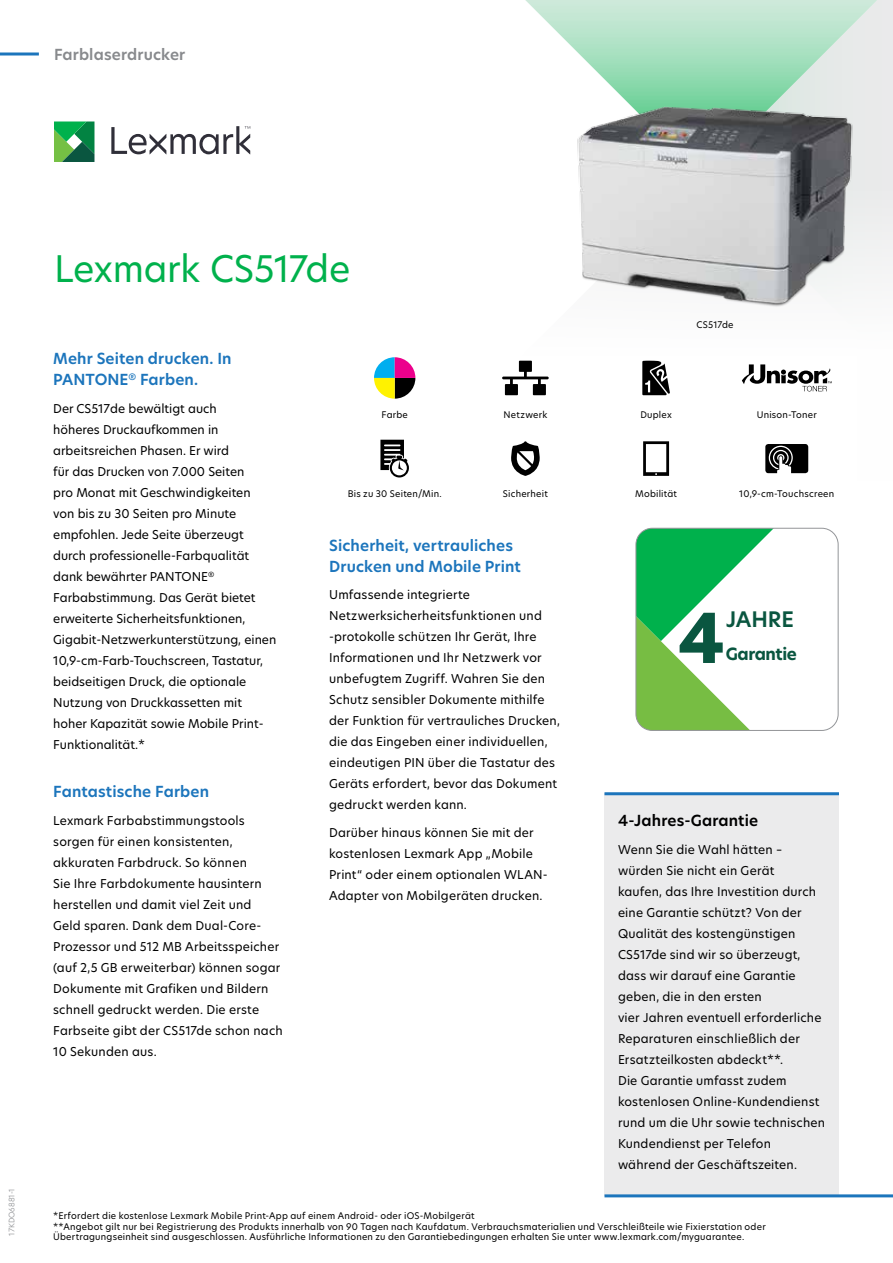
<style>
.page{position:relative;width:893px;height:1263px;background:#fff}
.page>*{position:absolute;margin:0;border:0;box-sizing:border-box;transform-origin:0 0}
.t1{font:36px "TP Hero";letter-spacing:-.01em;color:#00b14c}
.t2{font:600 21px "TP Hero";letter-spacing:-.005em;color:#0a5640}
.t3{font:700 16.5px "TP Hero";letter-spacing:-.025em;color:#0a5640}
.t4{font:600 15px/21px "TP Hero";letter-spacing:.01em;color:#1c75bc}
.t5{font:600 15px "TP Hero";letter-spacing:.01em;color:#000}
.t6{font:600 15px "TP Hero";letter-spacing:.01em;color:#888a8d}
.t7{font:12px/21px "TP Hero";letter-spacing:.01em;color:#000}
.t8{font:9px/10.5px "TP Hero";letter-spacing:.025em;color:#000}
.t9{font:300 7.5px "TP Hero";color:#888a8d}
</style>
<div class="page">
<div style="left:861px;top:0;width:32px;height:282px;background:#eeeeef"></div>
<svg style="left:525px;top:0;width:366px;height:176px"></svg>
<hr style="left:0;top:52px;width:39px;height:3px;background:#1c75bc">
<svg style="left:111px;top:126px;width:139px;height:28px"></svg>
<svg style="left:54px;top:121px;width:40px;height:41px;background:#359d56"></svg>
<img style="left:568px;top:91px;width:293px;height:216px">
<div style="left:604px;top:794px;width:235px;height:402px;background:#ebebec"></div>
<hr style="left:604px;top:1194px;width:235px;height:3px;background:#1c75bc">
<hr style="left:839px;top:1194px;width:54px;height:3px;background:#1c75bc">
<hr style="left:604px;top:792px;width:235px;height:3px;background:#1c75bc">
<svg style="left:374px;top:357px;width:41px;height:42px"></svg>
<svg style="left:502px;top:361px;width:47px;height:34px"></svg>
<svg style="left:642px;top:361px;width:28px;height:34px"></svg>
<svg style="left:742px;top:364px;width:90px;height:27px"></svg>
<svg style="left:380px;top:440px;width:29px;height:37px"></svg>
<svg style="left:511px;top:441px;width:29px;height:35px"></svg>
<svg style="left:643px;top:441px;width:26px;height:35px"></svg>
<svg style="left:765px;top:444px;width:43px;height:29px"></svg>
<svg style="left:636px;top:528px;width:138px;height:202px"></svg>
<p class="t6" style="left:54px;top:44px;width:133px">Farblaserdrucker</p>
<p class="t9" style="left:7px;top:1235px;width:49px;rotate:-90deg">17KDO6881-1</p>
<h1 class="t1" style="left:54px;top:244px;width:298px">Lexmark CS517de</h1>
<p class="t8" style="left:696px;top:319px;width:39px">CS517de</p>
<p class="t4" style="left:53px;top:348px;width:180px">Mehr Seiten drucken. In<br>PANTONE<sup>®</sup> Farben.</p>
<p class="t7" style="left:53px;top:398px;width:225px">Der CS517de bewältigt auch<br>höheres Druckaufkommen in arbeitsreichen Phasen. Er wird<br>für das Drucken von 7.000 Seiten<br>pro Monat mit Geschwindigkeiten<br>von bis zu 30 Seiten pro Minute empfohlen. Jede Seite überzeugt durch professionelle‑Farbqualität dank bewährter PANTONE<sup>®<br></sup>Farbabstimmung. Das Gerät bietet erweiterte Sicherheitsfunktionen,<br>Gigabit-Netzwerkunterstützung, einen<br>10,9-cm-Farb-Touchscreen, Tastatur, beidseitigen Druck, die optionale<br>Nutzung von Druckkassetten mit hoher Kapazität sowie Mobile Print-<br>Funktionalität.*</p>
<p class="t4" style="left:53px;top:781px;width:157px">Fantastische Farben</p>
<p class="t7" style="left:53px;top:810px;width:231px">Lexmark Farbabstimmungstools sorgen für einen konsistenten, akkuraten Farbdruck. So können<br>Sie Ihre Farbdokumente hausintern herstellen und damit viel Zeit und<br>Geld sparen. Dank dem Dual-Core-Prozessor und 512 MB Arbeitsspeicher (auf 2,5 GB erweiterbar) können sogar Dokumente mit Grafiken und Bildern schnell gedruckt werden. Die erste Farbseite gibt der CS517de schon nach 10 Sekunden aus.</p>
<p class="t8" style="left:381px;top:409px;width:28px">Farbe</p>
<p class="t8" style="left:503px;top:409px;width:45px">Netzwerk</p>
<p class="t8" style="left:640px;top:409px;width:33px">Duplex</p>
<p class="t8" style="left:757px;top:409px;width:62px">Unison-Toner</p>
<p class="t8" style="left:348px;top:488px;width:96px">Bis zu 30 Seiten/Min.</p>
<p class="t8" style="left:503px;top:488px;width:46px">Sicherheit</p>
<p class="t8" style="left:635px;top:488px;width:43px">Mobilität</p>
<p class="t8" style="left:739px;top:488px;width:97px">10,9-cm-Touchscreen</p>
<p class="t4" style="left:329px;top:534px;width:193px">Sicherheit, vertrauliches<br>Drucken und Mobile Print</p>
<p class="t7" style="left:329px;top:584px;width:232px">Umfassende integrierte Netzwerksicherheitsfunktionen und -protokolle schützen Ihr Gerät, Ihre Informationen und Ihr Netzwerk vor unbefugtem Zugriff. Wahren Sie den Schutz sensibler Dokumente mithilfe der Funktion für vertrauliches Drucken, die das Eingeben einer individuellen, eindeutigen PIN über die Tastatur des Geräts erfordert, bevor das Dokument gedruckt werden kann.</p>
<p class="t7" style="left:329px;top:822px;width:218px">Darüber hinaus können Sie mit der kostenlosen Lexmark App „Mobile Print“ oder einem optionalen WLAN-Adapter von Mobilgeräten drucken.</p>
<h2 class="t2" style="left:726px;top:605px;width:69px">JAHRE</h2>
<h3 class="t3" style="left:726px;top:642px;width:73px">Garantie</h3>
<p class="t5" style="left:618px;top:810px;width:142px">4-Jahres-Garantie</p>
<p class="t7" style="left:618px;top:839px;width:209px">Wenn Sie die Wahl hätten – würden Sie nicht ein Gerät<br>kaufen, das Ihre Investition durch eine Garantie schützt? Von der<br>Qualität des kostengünstigen<br>CS517de sind wir so überzeugt, dass wir darauf eine Garantie geben, die in den ersten<br>vier Jahren eventuell erforderliche<br>Reparaturen einschließlich der<br>Ersatzteilkosten abdeckt**.<br>Die Garantie umfasst zudem kostenlosen Online-Kundendienst rund um die Uhr sowie technischen<br>Kundendienst per Telefon während der Geschäftszeiten.</p>
<p class="t8" style="left:53px;top:1210px;width:714px">*Erfordert die kostenlose Lexmark Mobile Print-App auf einem Android- oder iOS-Mobilgerät<br>**Angebot gilt nur bei Registrierung des Produkts innerhalb von 90 Tagen nach Kaufdatum. Verbrauchsmaterialien und Verschleißteile wie Fixierstation oder<br>Übertragungseinheit sind ausgeschlossen. Ausführliche Informationen zu den Garantiebedingungen erhalten Sie unter www.lexmark.com/myguarantee.</p>
</div>
